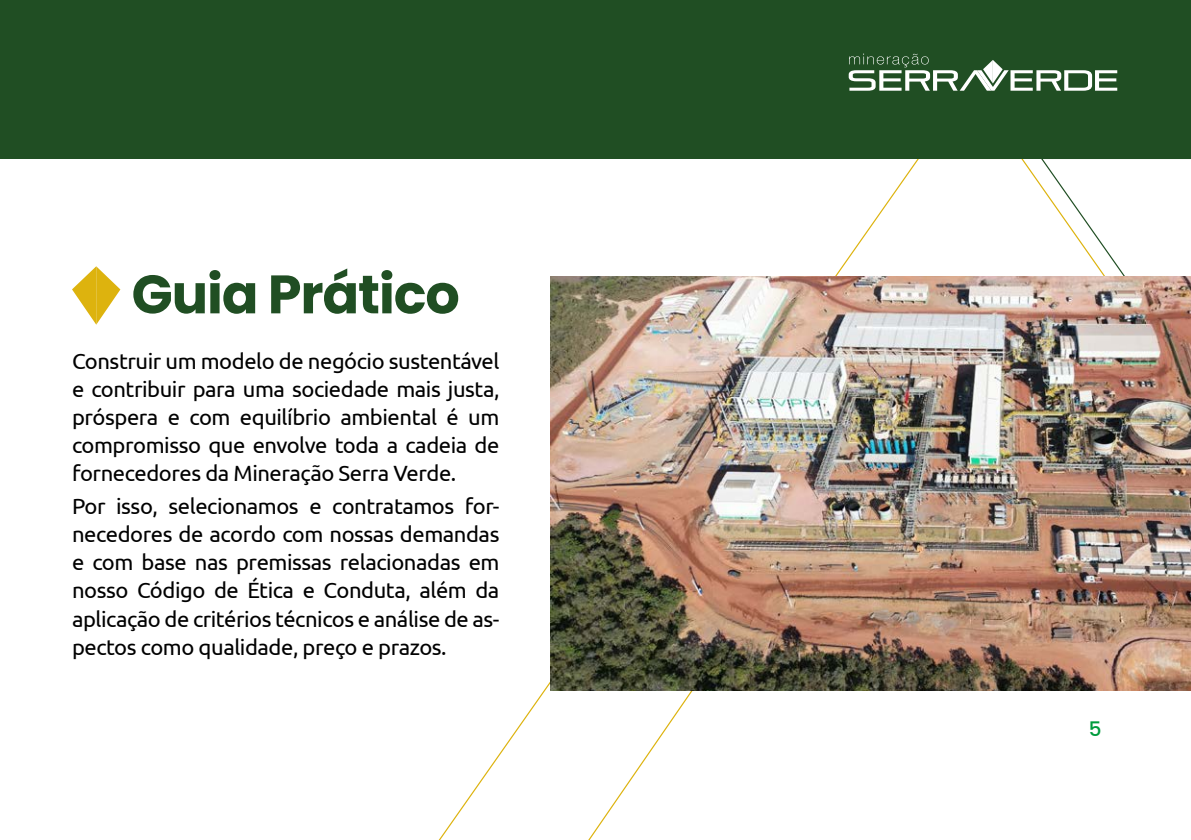
<style>
.page{position:relative;width:1191px;height:840px;background:#fff}
.page>*{position:absolute;margin:0;border:0;box-sizing:border-box;transform-origin:0 0}
.t1{font:700 54px "Poppins";letter-spacing:-.02em;color:#204e23}
.t2{font:22px/28px "Ubuntu";letter-spacing:-.02em;color:#000;text-align:justify}
.t3{font:500 20px "Poppins";color:#009b3d}
</style>
<div class="page">
<svg style="left:1039px;top:159px;width:152px;height:532px"></svg>
<div style="left:0;top:0;width:1191px;height:159px;background:#204e23"></div>
<svg style="left:848px;top:53px;width:269px;height:38px"></svg>
<img style="left:550px;top:276px;width:641px;height:414px">
<svg style="left:72px;top:266px;width:48px;height:58px"></svg>
<h1 class="t1" style="left:132px;top:263px;width:330px">Guia Prático</h1>
<p class="t2" style="left:72px;top:346px;width:429px">Construir um modelo de negócio sustentável e contribuir para uma sociedade mais justa, próspera e com equilíbrio ambiental é um compromisso que envolve toda a cadeia de fornecedores da Mineração Serra Verde.</p>
<p class="t2" style="left:72px;top:491px;width:429px">Por isso, selecionamos e contratamos for&shy;necedores de acordo com nossas demandas e com base nas premissas relacionadas em nosso Código de Ética e Conduta, além da aplicação de critérios técnicos e análise de as&shy;pectos como qualidade, preço e prazos.</p>
<p class="t3" style="left:1089px;top:717px;width:14px">5</p>
</div>
